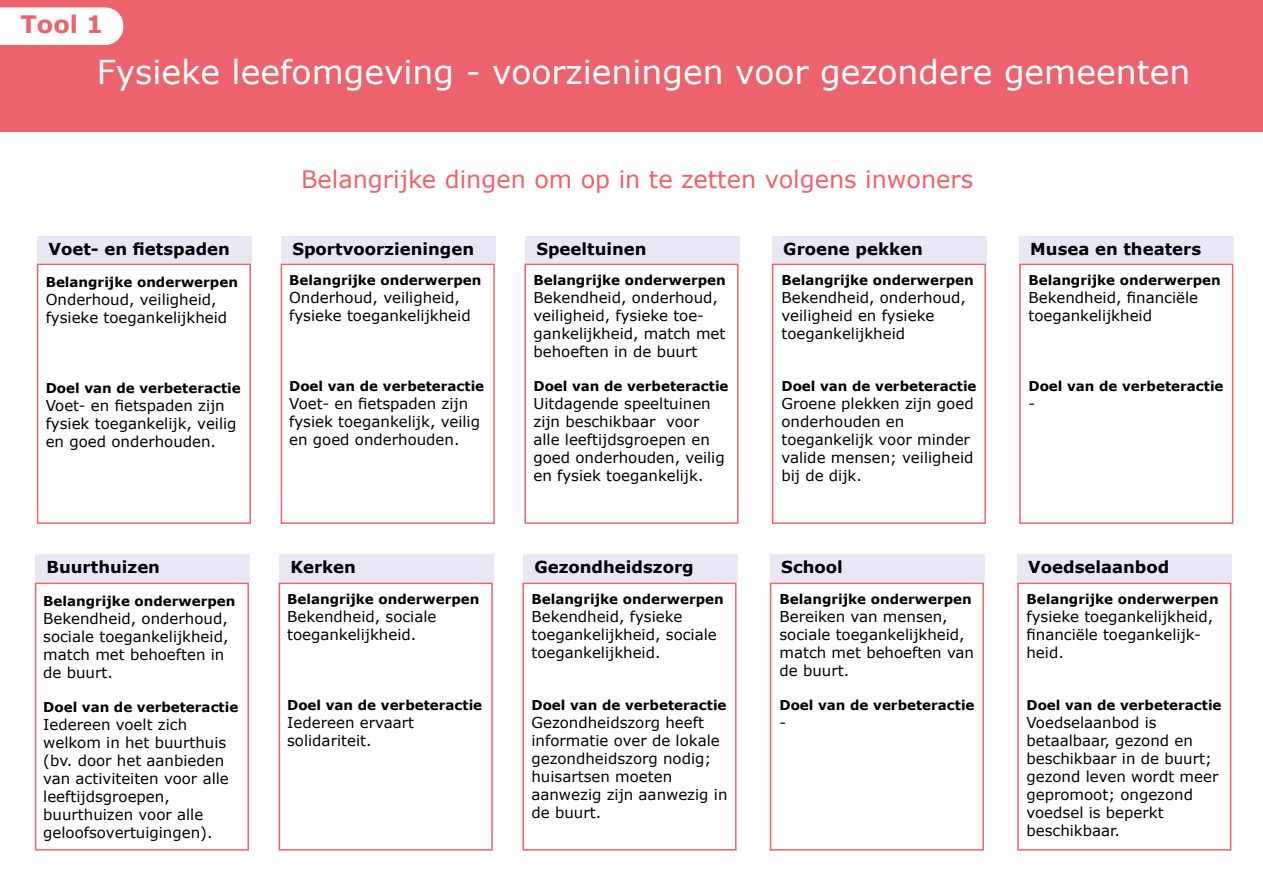
<style>
.page{position:relative;width:1263px;height:893px;background:#fff}
.page>*{position:absolute;margin:0;border:0;box-sizing:border-box;transform-origin:0 0}
.t1{font:33px "Verdana";color:#fff}
.t2{font:24px "Verdana";color:#ec626d}
.t3{font:700 24px "Verdana";color:#ec626d}
.t4{font:700 16.5px "Verdana";color:#000}
.t5{font:15px/18px "Verdana";color:#000}
.t6{font:700 13.5px "Verdana";color:#000}
</style>
<div class="page">
<div style="left:0;top:0;width:1263px;height:132px;background:#ec626d"></div>
<div style="left:0;top:7px;width:123px;height:38px;background:#fff"></div>
<div style="left:37px;top:264px;width:214px;height:260px;border:2px solid #ec626d"></div>
<div style="left:281px;top:264px;width:214px;height:260px;border:2px solid #ec626d"></div>
<div style="left:524px;top:264px;width:214px;height:260px;border:2px solid #ec626d"></div>
<div style="left:772px;top:264px;width:214px;height:260px;border:2px solid #ec626d"></div>
<div style="left:1019px;top:264px;width:214px;height:260px;border:2px solid #ec626d"></div>
<div style="left:37px;top:236px;width:215px;height:26px;background:#e9e7f4"></div>
<div style="left:281px;top:236px;width:214px;height:26px;background:#e9e7f4"></div>
<div style="left:525px;top:236px;width:214px;height:26px;background:#e9e7f4"></div>
<div style="left:772px;top:236px;width:214px;height:26px;background:#e9e7f4"></div>
<div style="left:1018px;top:236px;width:215px;height:26px;background:#e9e7f4"></div>
<div style="left:35px;top:583px;width:214px;height:268px;border:2px solid #ec626d"></div>
<div style="left:279px;top:583px;width:214px;height:268px;border:2px solid #ec626d"></div>
<div style="left:522px;top:583px;width:214px;height:268px;border:2px solid #ec626d"></div>
<div style="left:770px;top:583px;width:214px;height:268px;border:2px solid #ec626d"></div>
<div style="left:1017px;top:583px;width:214px;height:268px;border:2px solid #ec626d"></div>
<div style="left:35px;top:554px;width:215px;height:27px;background:#e9e7f4"></div>
<div style="left:279px;top:554px;width:214px;height:27px;background:#e9e7f4"></div>
<div style="left:523px;top:554px;width:214px;height:27px;background:#e9e7f4"></div>
<div style="left:770px;top:554px;width:214px;height:27px;background:#e9e7f4"></div>
<div style="left:1016px;top:554px;width:215px;height:27px;background:#e9e7f4"></div>
<h2 class="t3" style="left:21px;top:9px;width:84px">Tool 1</h2>
<h1 class="t1" style="left:97px;top:51px;width:1095px">Fysieke leefomgeving - voorzieningen voor gezondere gemeenten</h1>
<p class="t4" style="left:49px;top:238px;width:183px">Voet- en fietspaden</p>
<p class="t6" style="left:46px;top:273px;width:194px">Belangrijke onderwerpen</p>
<p class="t5" style="left:46px;top:290px;width:183px">Onderhoud, veiligheid, fysieke toegankelijkheid</p>
<p class="t6" style="left:46px;top:379px;width:197px">Doel van de verbeteractie</p>
<p class="t5" style="left:46px;top:396px;width:192px">Voet- en fietspaden zijn fysiek toegankelijk, veilig en goed onderhouden.</p>
<p class="t4" style="left:47px;top:557px;width:115px">Buurthuizen</p>
<p class="t6" style="left:43px;top:592px;width:194px">Belangrijke onderwerpen</p>
<p class="t5" style="left:43px;top:609px;width:187px">Bekendheid, onderhoud, sociale toegankelijkheid, match met behoeften in de buurt.</p>
<p class="t6" style="left:43px;top:698px;width:197px">Doel van de verbeteractie</p>
<p class="t5" style="left:43px;top:715px;width:187px">Iedereen voelt zich welkom in het buurthuis (bv. door het aanbieden van activiteiten voor alle leeftijdsgroepen, buurthuizen voor alle geloofsovertuigingen).</p>
<h2 class="t2" style="left:301px;top:164px;width:674px">Belangrijke dingen om op in te zetten volgens inwoners</h2>
<p class="t4" style="left:292px;top:238px;width:183px">Sportvoorzieningen</p>
<p class="t4" style="left:536px;top:238px;width:112px">Speeltuinen</p>
<p class="t4" style="left:783px;top:238px;width:141px">Groene pekken</p>
<p class="t4" style="left:1030px;top:238px;width:172px">Musea en theaters</p>
<p class="t6" style="left:781px;top:271px;width:194px">Belangrijke onderwerpen</p>
<p class="t5" style="left:781px;top:288px;width:186px">Bekendheid, onderhoud, veiligheid en fysieke toegankelijkheid</p>
<p class="t6" style="left:781px;top:377px;width:197px">Doel van de verbeteractie</p>
<p class="t5" style="left:781px;top:395px;width:194px">Groene plekken zijn goed onderhouden en toegankelijk voor minder valide mensen; veiligheid bij de dijk.</p>
<p class="t6" style="left:289px;top:271px;width:194px">Belangrijke onderwerpen</p>
<p class="t5" style="left:289px;top:288px;width:183px">Onderhoud, veiligheid, fysieke toegankelijkheid</p>
<p class="t6" style="left:533px;top:271px;width:194px">Belangrijke onderwerpen</p>
<p class="t5" style="left:533px;top:288px;width:193px">Bekendheid, onderhoud, veiligheid, fysieke toe&shy;gankelijkheid, match met behoeften in de buurt</p>
<p class="t6" style="left:533px;top:377px;width:197px">Doel van de verbeteractie</p>
<p class="t5" style="left:533px;top:395px;width:193px">Uitdagende speeltuinen zijn beschikbaar voor alle leeftijdsgroepen en goed onderhouden, veilig en fysiek toegankelijk.</p>
<p class="t6" style="left:1028px;top:271px;width:194px">Belangrijke onderwerpen</p>
<p class="t5" style="left:1028px;top:288px;width:171px">Bekendheid, financiële toegankelijkheid</p>
<p class="t6" style="left:289px;top:377px;width:197px">Doel van de verbeteractie</p>
<p class="t5" style="left:289px;top:395px;width:192px">Voet- en fietspaden zijn fysiek toegankelijk, veilig en goed onderhouden.</p>
<p class="t6" style="left:1028px;top:377px;width:197px">Doel van de verbeteractie</p>
<p class="t5" style="left:1028px;top:395px;width:8px">-</p>
<p class="t4" style="left:290px;top:557px;width:67px">Kerken</p>
<p class="t4" style="left:534px;top:557px;width:161px">Gezondheidszorg</p>
<p class="t4" style="left:781px;top:557px;width:63px">School</p>
<p class="t4" style="left:1028px;top:557px;width:143px">Voedselaanbod</p>
<p class="t6" style="left:779px;top:590px;width:194px">Belangrijke onderwerpen</p>
<p class="t5" style="left:779px;top:608px;width:196px">Bereiken van mensen, sociale toegankelijkheid, match met behoeften van de buurt.</p>
<p class="t6" style="left:779px;top:696px;width:197px">Doel van de verbeteractie</p>
<p class="t5" style="left:779px;top:714px;width:8px">-</p>
<p class="t6" style="left:287px;top:590px;width:194px">Belangrijke onderwerpen</p>
<p class="t5" style="left:287px;top:608px;width:151px">Bekendheid, sociale toegankelijkheid.</p>
<p class="t6" style="left:531px;top:590px;width:194px">Belangrijke onderwerpen</p>
<p class="t5" style="left:531px;top:608px;width:187px">Bekendheid, fysieke toegankelijkheid, sociale toegankelijkheid.</p>
<p class="t6" style="left:531px;top:696px;width:197px">Doel van de verbeteractie</p>
<p class="t5" style="left:531px;top:714px;width:198px">Gezondheidszorg heeft informatie over de lokale gezondheidszorg nodig; huisartsen moeten aanwezig zijn aanwezig in de buurt.</p>
<p class="t6" style="left:1026px;top:590px;width:194px">Belangrijke onderwerpen</p>
<p class="t5" style="left:1026px;top:608px;width:188px">fysieke toegankelijkheid, financiële toegankelijk&shy;heid.</p>
<p class="t6" style="left:287px;top:696px;width:197px">Doel van de verbeteractie</p>
<p class="t5" style="left:287px;top:714px;width:128px">Iedereen ervaart solidariteit.</p>
<p class="t6" style="left:1026px;top:696px;width:197px">Doel van de verbeteractie</p>
<p class="t5" style="left:1026px;top:714px;width:193px">Voedselaanbod is betaalbaar, gezond en beschikbaar in de buurt; gezond leven wordt meer gepromoot; ongezond voedsel is beperkt beschikbaar.</p>
</div>
